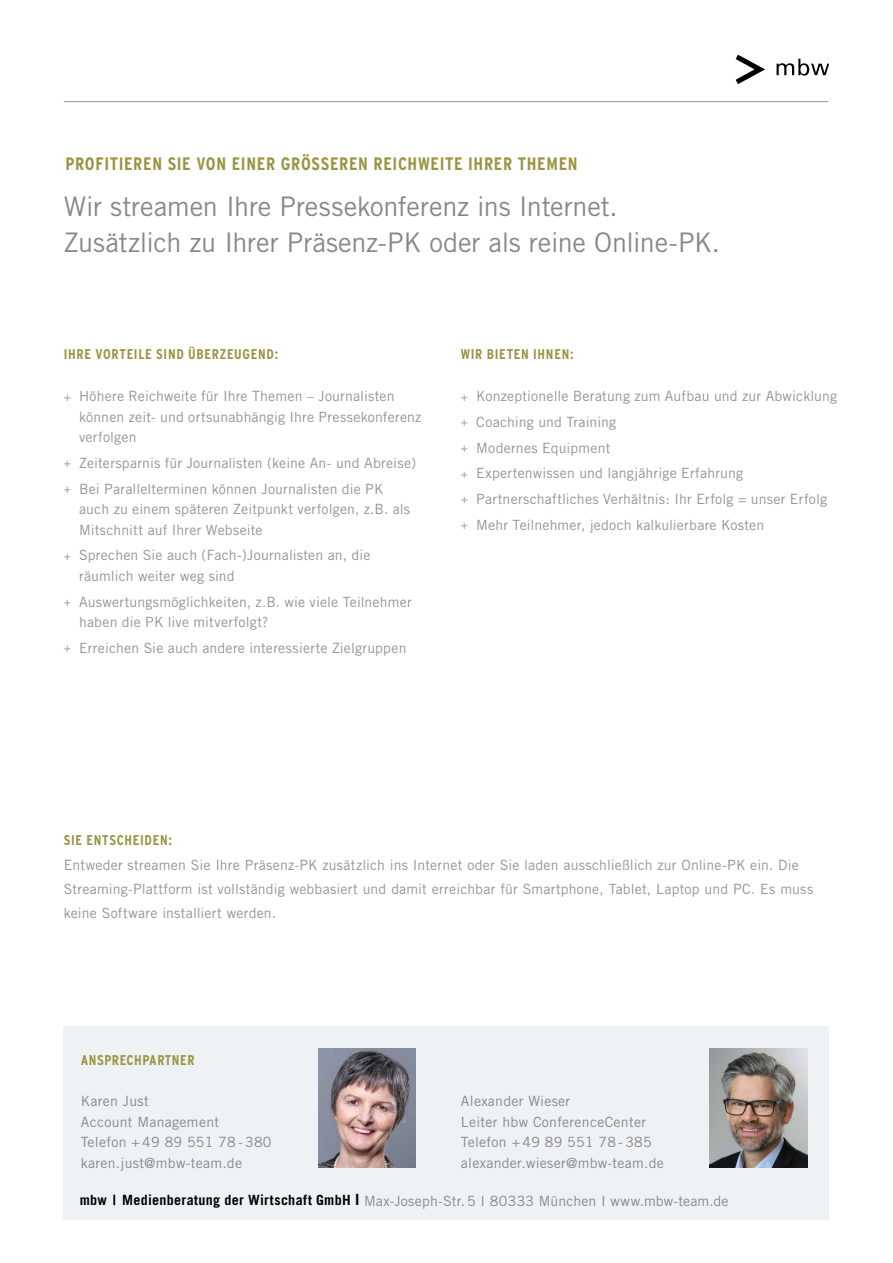
<style>
.page{position:relative;width:893px;height:1263px;background:#fff}
.page>*{position:absolute;margin:0;border:0;box-sizing:border-box;transform-origin:0 0}
.t1{font:27px/36px "Trade Gothic";letter-spacing:-.005em;color:#87888a}
.t2{font:700 condensed 18px "Interstate";letter-spacing:.035em;color:#9a9441}
.t3{font:14.1px/25.7px "Trade Gothic";letter-spacing:.01em;color:#939497}
.t4{font:14.1px/20.5px "Trade Gothic";letter-spacing:.02em;color:#87888a}
.t5{font:700 condensed 14.1px "Interstate";letter-spacing:.045em;color:#9a9441}
.s1{font-family:"Trade Gothic Cond Eighteen";font-size:12px}
.s2{font-weight:700;color:#000}
.s3{font-weight:700;font-size:15.45px;color:#000}
</style>
<div class="page">
<svg style="left:777px;top:59px;width:52px;height:17px"></svg>
<svg style="left:736px;top:55px;width:29px;height:29px"></svg>
<hr style="left:64px;top:101px;width:764px;height:1px;background:#939498">
<div style="left:64px;top:1026px;width:765px;height:193px;background:#eef2f4"></div>
<img style="left:709px;top:1049px;width:98px;height:118px">
<img style="left:318px;top:1049px;width:98px;height:118px">
<p class="t2" style="left:65px;top:154px;width:514px">PROFITIEREN SIE VON EINER GRÖSSEREN REICHWEITE IHRER THEMEN</p>
<h1 class="t1" style="left:64px;top:188px;width:658px">Wir streamen Ihre Pressekonferenz ins Internet.<br>Zusätzlich zu Ihrer Präsenz-PK oder als reine Online-PK.</h1>
<p class="t5" style="left:64px;top:346px;width:216px">IHRE VORTEILE SIND ÜBERZEUGEND:</p>
<p class="t3" style="left:79px;top:386px;width:344px;line-height:20.5px;text-indent:-15px"><span class="s1">+</span> Höhere Reichweite für Ihre Themen – Journalisten können zeit- und ortsunabhängig Ihre Pressekonferenz verfolgen</p>
<p class="t3" style="left:64px;top:450px;width:354px"><span class="s1">+</span> Zeitersparnis für Journalisten (keine An- und Abreise) <span class="s1">+</span> Bei Parallelterminen können Journalisten die PK</p>
<p class="t3" style="left:79px;top:499px;width:333px;line-height:20.5px">auch zu einem späteren Zeitpunkt verfolgen, z.B. als<br>Mitschnitt auf Ihrer Webseite</p>
<p class="t3" style="left:79px;top:545px;width:293px;line-height:20.5px;text-indent:-15px"><span class="s1">+</span> Sprechen Sie auch (Fach-)Journalisten an, die räumlich weiter weg sind</p>
<p class="t3" style="left:79px;top:591px;width:334px;line-height:20.5px;text-indent:-15px"><span class="s1">+</span> Auswertungsmöglichkeiten, z.B. wie viele Teilnehmer haben die PK live mitverfolgt?</p>
<p class="t3" style="left:64px;top:635px;width:344px"><span class="s1">+</span> Erreichen Sie auch andere interessierte Zielgruppen</p>
<p class="t5" style="left:461px;top:346px;width:114px">WIR BIETEN IHNEN:</p>
<p class="t3" style="left:461px;top:383px;width:378px"><span class="s1">+</span> Konzeptionelle Beratung zum Aufbau und zur Abwicklung <span class="s1">+</span> Coaching und Training<br><span class="s1">+</span> Modernes Equipment<br><span class="s1">+</span> Expertenwissen und langjährige Erfahrung<br><span class="s1">+</span> Partnerschaftliches Verhältnis: Ihr Erfolg = unser Erfolg <span class="s1">+</span> Mehr Teilnehmer, jedoch kalkulierbare Kosten</p>
<p class="t5" style="left:64px;top:832px;width:110px">SIE ENTSCHEIDEN:</p>
<p class="t3" style="left:64px;top:853px;width:751px;line-height:24px">Entweder streamen Sie Ihre Präsenz-PK zusätzlich ins Internet oder Sie laden ausschließlich zur Online-PK ein. Die<br>Streaming-Plattform ist vollständig webbasiert und damit erreichbar für Smartphone, Tablet, Laptop und PC. Es muss keine Software installiert werden.</p>
<p class="t5" style="left:81px;top:1052px;width:115px">ANSPRECHPARTNER</p>
<p class="t4" style="left:81px;top:1090px;width:192px">Karen Just<br>Account Management<br>Telefon + 49 89 551 78 - 380 karen.just@mbw-team.de</p>
<p class="t4" style="left:461px;top:1090px;width:204px">Alexander Wieser<br>Leiter hbw ConferenceCenter<br>Telefon + 49 89 551 78 - 385 alexander.wieser@mbw-team.de</p>
<p class="t4" style="left:80px;top:1191px;width:650px"><span class="s2">mbw | Medienberatung der Wirtschaft GmbH</span> <span class="s3">I</span> Max-Joseph-Str. 5 I 80333 München I www.mbw-team.de</p>
</div>
